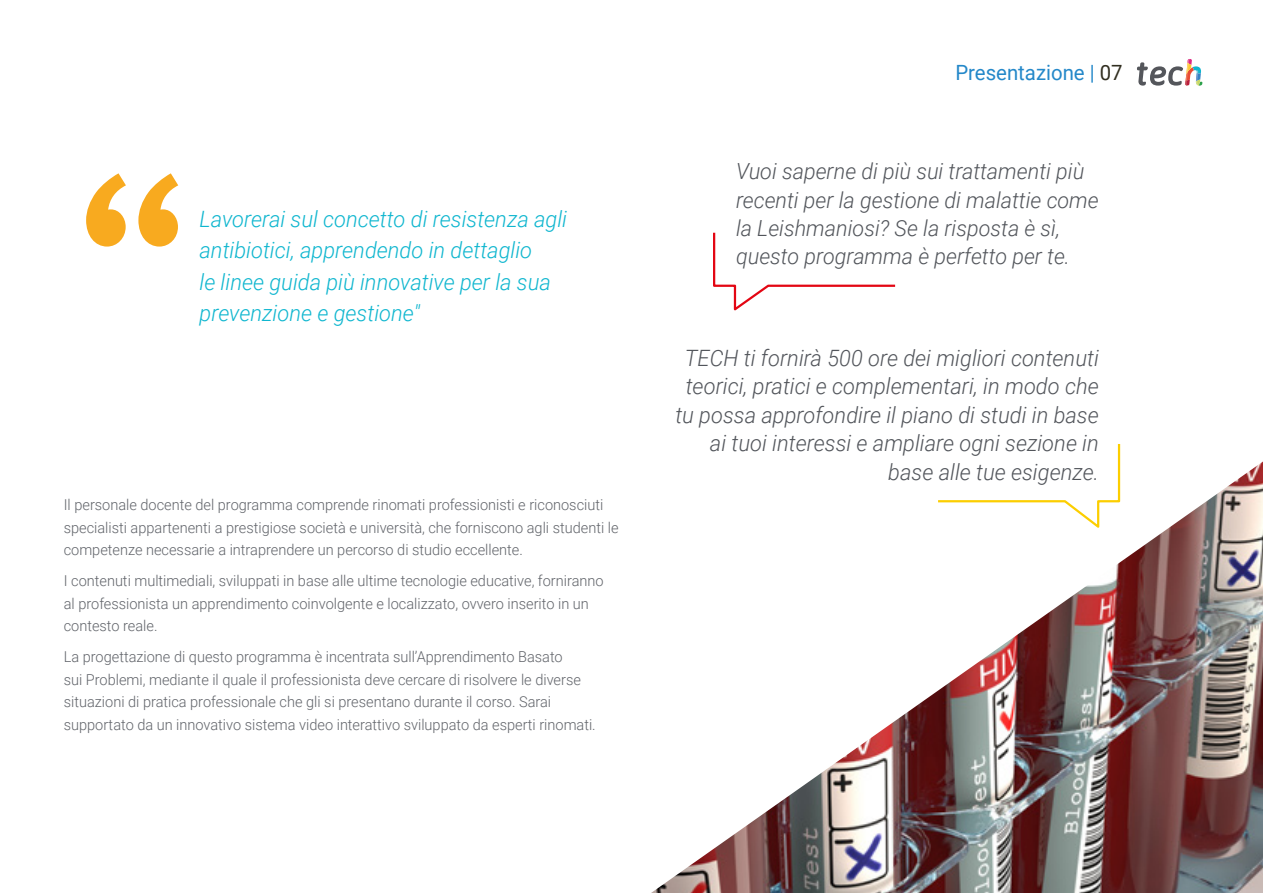
<style>
.page{position:relative;width:1263px;height:893px;background:#fff}
.page>*{position:absolute;margin:0;border:0;box-sizing:border-box;transform-origin:0 0}
.t1{font:italic 300 22.5px/28.5px "Roboto";color:#52555b;text-align:right}
.t2{font:italic 300 22.5px/31.5px "Roboto";color:#0fb6cf}
.t3{font:italic 300 22.2px/28.2px "Roboto";color:#52555b}
.t4{font:21px "Roboto";color:#2488c9}
.t5{font:300 15px/22.5px "Roboto";color:#61646a}
.s1{color:#312e20}
</style>
<div class="page">
<svg style="left:86px;top:173px;width:92px;height:74px"></svg>
<svg style="left:1117px;top:444px;width:4px;height:17px"></svg>
<img style="left:651px;top:461px;width:612px;height:432px">
<svg style="left:713px;top:232px;width:183px;height:79px"></svg>
<svg style="left:1137px;top:59px;width:65px;height:27px"></svg>
<h1 class="t2" style="left:199px;top:202px;width:369px">Lavorerai sul concetto di resistenza agli antibiotici, apprendendo in dettaglio<br>le linee guida più innovative per la sua prevenzione e gestione"</h1>
<p class="t5" style="left:64px;top:493px;width:556px">Il personale docente del programma comprende rinomati professionisti e riconosciuti specialisti appartenenti a prestigiose società e università, che forniscono agli studenti le competenze necessarie a intraprendere un percorso di studio eccellente.</p>
<p class="t5" style="left:64px;top:569px;width:541px">I contenuti multimediali, sviluppati in base alle ultime tecnologie educative, forniranno al professionista un apprendimento coinvolgente e localizzato, ovvero inserito in un contesto reale.</p>
<p class="t5" style="left:64px;top:645px;width:533px">La progettazione di questo programma è incentrata sull’Apprendimento Basato<br>sui Problemi, mediante il quale il professionista deve cercare di risolvere le diverse situazioni di pratica professionale che gli si presentano durante il corso. Sarai supportato da un innovativo sistema video interattivo sviluppato da esperti rinomati.</p>
<h3 class="t4" style="left:955px;top:57px;width:169px">Presentazione | <span class="s1">07</span></h3>
<h2 class="t3" style="left:736px;top:156px;width:364px">Vuoi saperne di più sui trattamenti più recenti per la gestione di malattie come la Leishmaniosi? Se la risposta è sì, questo programma è perfetto per te.</h2>
<h1 class="t1" style="left:675px;top:342px;width:425px">TECH ti fornirà 500 ore dei migliori contenuti teorici, pratici e complementari, in modo che tu possa approfondire il piano di studi in base ai tuoi interessi e ampliare ogni sezione in base alle tue esigenze.</h1>
</div>
